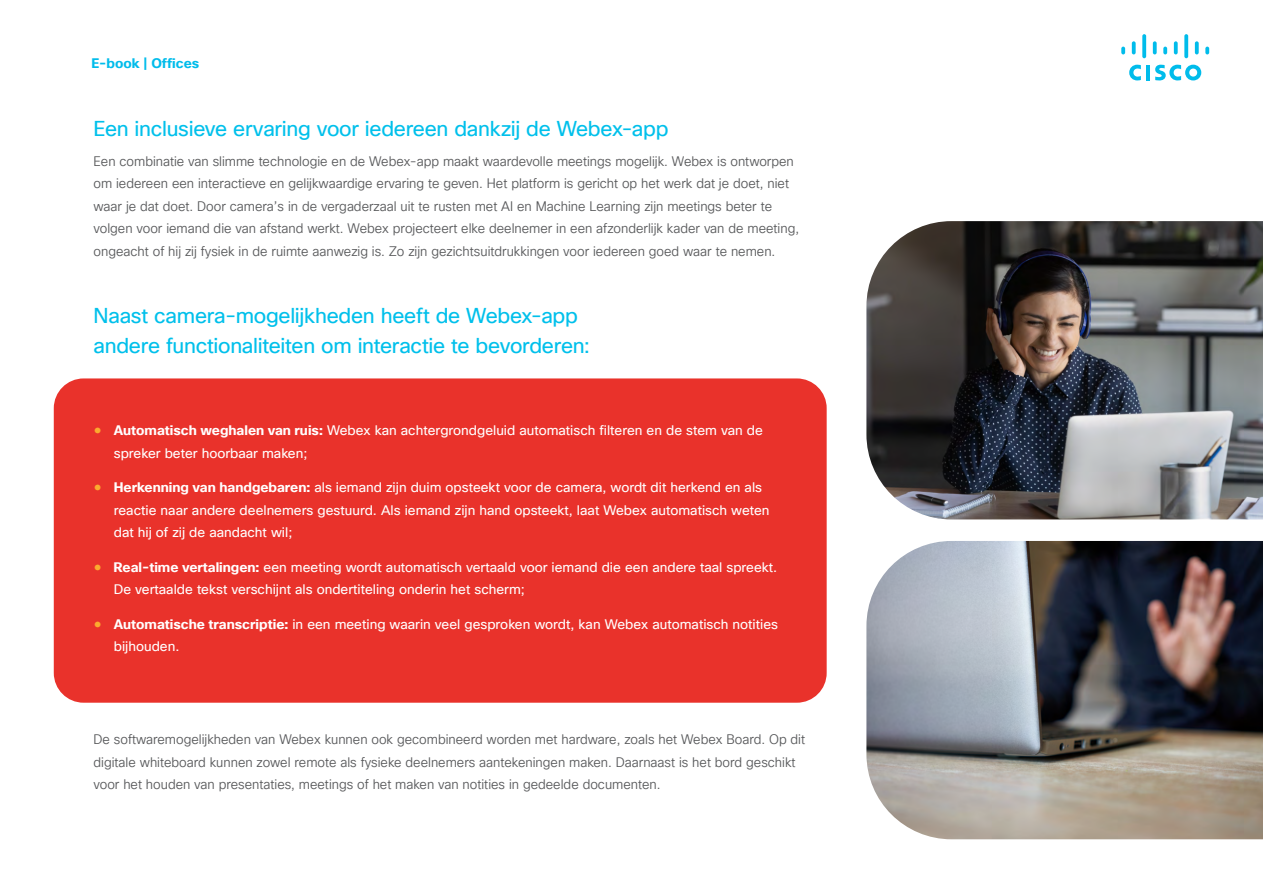
<style>
.page{position:relative;width:1263px;height:893px;background:#fff}
.page>*{position:absolute;margin:0;border:0;box-sizing:border-box;transform-origin:0 0}
.t1{font:21px/30px "Cisco Sans TT";letter-spacing:-.015em;color:#00c0eb}
.t2{font:13.5px/22.5px "Cisco Sans TT Light";color:#58595b;scale:.96 1}
.t3{font:13.5px/22.5px "Cisco Sans TT";color:#fff}
.t4{font:700 13.5px "Cisco Sans TT";color:#00bceb}
.s1{font-family:"Helvetica Neue";font-weight:500;color:#fbaa2f}
.s2{font-weight:700}
</style>
<div class="page">
<hr style="left:1146px;top:65px;width:4px;height:15px;background:#00bceb">
<svg style="left:1129px;top:65px;width:12px;height:15px"></svg>
<svg style="left:1155px;top:65px;width:46px;height:15px"></svg>
<svg style="left:1121px;top:47px;width:4px;height:7px"></svg>
<svg style="left:1132px;top:41px;width:4px;height:13px"></svg>
<svg style="left:1142px;top:34px;width:4px;height:24px"></svg>
<svg style="left:1153px;top:41px;width:4px;height:13px"></svg>
<svg style="left:1163px;top:47px;width:4px;height:7px"></svg>
<svg style="left:1174px;top:41px;width:4px;height:13px"></svg>
<svg style="left:1184px;top:34px;width:4px;height:24px"></svg>
<svg style="left:1195px;top:41px;width:4px;height:13px"></svg>
<svg style="left:1205px;top:47px;width:4px;height:7px"></svg>
<img style="left:866px;top:221px;width:397px;height:298px">
<div style="left:54px;top:378px;width:773px;height:325px;background:#e9322b;border-radius:30px"></div>
<img style="left:866px;top:541px;width:397px;height:298px">
<p class="t4" style="left:91px;top:55px;width:109px">E-book | Offices</p>
<h1 class="t1" style="left:94px;top:114px;width:576px">Een inclusieve ervaring voor iedereen dankzij de Webex-app</h1>
<p class="t2" style="left:94px;top:150px;width:736px">Een combinatie van slimme technologie en de Webex-app maakt waardevolle meetings mogelijk. Webex is ontworpen om iedereen een interactieve en gelijkwaardige ervaring te geven. Het platform is gericht op het werk dat je doet, niet waar je dat doet. Door camera’s in de vergaderzaal uit te rusten met AI en Machine Learning zijn meetings beter te volgen voor iemand die van afstand werkt. Webex projecteert elke deelnemer in een afzonderlijk kader van de meeting, ongeacht of hij zij fysiek in de ruimte aanwezig is. Zo zijn gezichtsuitdrukkingen voor iedereen goed waar te nemen.</p>
<h1 class="t1" style="left:94px;top:301px;width:498px">Naast camera-mogelijkheden heeft de Webex-app andere functionaliteiten om interactie te bevorderen:</h1>
<p class="t3" style="left:114px;top:420px;width:651px;text-indent:-20px"><span class="s1">●</span> <span class="s2">Automatisch weghalen van ruis:</span> Webex kan achtergrondgeluid automatisch filteren en de stem van de spreker beter hoorbaar maken;</p>
<p class="t3" style="left:114px;top:477px;width:657px;text-indent:-20px"><span class="s1">●</span> <span class="s2">Herkenning van handgebaren:</span> als iemand zijn duim opsteekt voor de camera, wordt dit herkend en als reactie naar andere deelnemers gestuurd. Als iemand zijn hand opsteekt, laat Webex automatisch weten dat hij of zij de aandacht wil;</p>
<p class="t3" style="left:114px;top:556px;width:665px;text-indent:-20px"><span class="s1">●</span> <span class="s2">Real-time vertalingen:</span> een meeting wordt automatisch vertaald voor iemand die een andere taal spreekt.<br>De vertaalde tekst verschijnt als ondertiteling onderin het scherm;</p>
<p class="t3" style="left:114px;top:613px;width:666px;text-indent:-20px"><span class="s1">●</span> <span class="s2">Automatische transcriptie:</span> in een meeting waarin veel gesproken wordt, kan Webex automatisch notities bijhouden.</p>
<p class="t2" style="left:94px;top:729px;width:743px">De softwaremogelijkheden van Webex kunnen ook gecombineerd worden met hardware, zoals het Webex Board. Op dit digitale whiteboard kunnen zowel remote als fysieke deelnemers aantekeningen maken. Daarnaast is het bord geschikt voor het houden van presentaties, meetings of het maken van notities in gedeelde documenten.</p>
</div>
